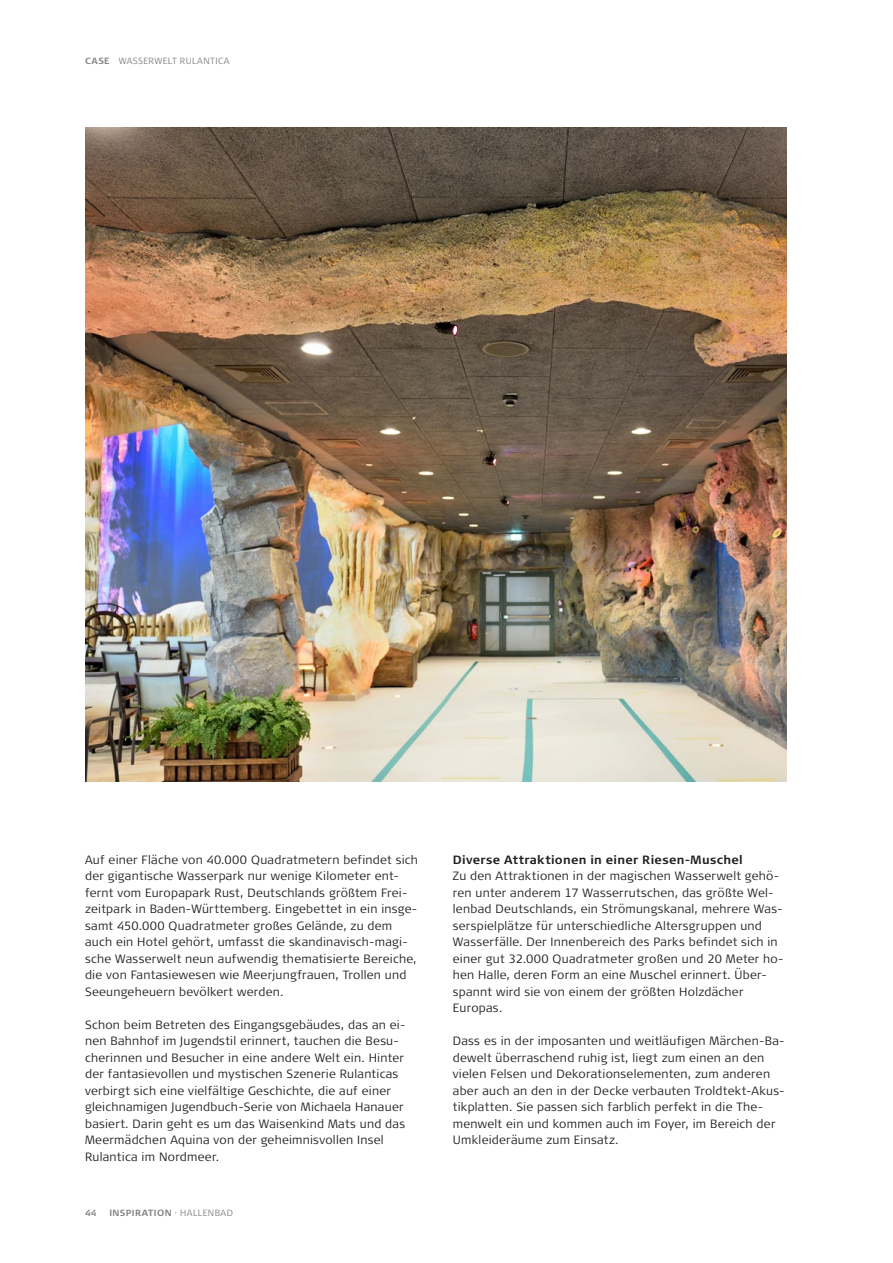
<style>
.page{position:relative;width:893px;height:1263px;background:#fff}
.page>*{position:absolute;margin:0;border:0;box-sizing:border-box;transform-origin:0 0}
.Brødtext{font:300 12px/16.5px "Signa Pro";letter-spacing:.02em;color:#231f20}
.Mellemrubrik{font:700 12px "Signa Pro";letter-spacing:.025em;color:#231f20}
.t1{font:700 9px "Signa Pro";letter-spacing:.04em;color:#808285}
.t2{font:300 9px "Signa Pro";letter-spacing:.035em;color:#808285}
.s1{font-weight:700}
.s2{font-weight:300}
</style>
<div class="page">
<img style="left:85px;top:128px;width:702px;height:653px">
<p class="t2" style="left:85px;top:55px;width:146px"><span class="s1">CASE</span> WASSERWELT RULANTICA</p>
<p class="Brødtext" style="left:85px;top:851px;width:334px">Auf einer Fläche von 40.000 Quadratmetern befindet sich der gigantische Wasserpark nur wenige Kilometer ent&shy;fernt vom Europapark Rust, Deutschlands größtem Frei&shy;zeitpark in Baden-Württemberg. Eingebettet in ein insge&shy;samt 450.000 Quadratmeter großes Gelände, zu dem auch ein Hotel gehört, umfasst die skandinavisch-magi&shy;sche Wasserwelt neun aufwendig thematisierte Bereiche, die von Fantasiewesen wie Meerjungfrauen, Trollen und Seeungeheuern bevölkert werden.</p>
<p class="Brødtext" style="left:85px;top:1016px;width:322px">Schon beim Betreten des Eingangsgebäudes, das an ei&shy;nen Bahnhof im Jugendstil erinnert, tauchen die Besu&shy;cherinnen und Besucher in eine andere Welt ein. Hinter der fantasievollen und mystischen Szenerie Rulanticas verbirgt sich eine vielfältige Geschichte, die auf einer gleichnamigen Jugendbuch-Serie von Michaela Hanauer basiert. Darin geht es um das Waisenkind Mats und das Meermädchen Aquina von der geheimnisvollen Insel</p>
<p class="Brødtext" style="left:85px;top:1148px;width:136px">Rulantica im Nordmeer.</p>
<p class="t1" style="left:85px;top:1206px;width:13px">44</p>
<p class="t1" style="left:109px;top:1206px;width:125px">INSPIRATION <span class="s2">·HALLENBAD</span></p>
<p class="Mellemrubrik" style="left:453px;top:851px;width:291px">Diverse Attraktionen in einer Riesen-Muschel</p>
<p class="Brødtext" style="left:453px;top:867px;width:332px">Zu den Attraktionen in der magischen Wasserwelt gehö&shy;ren unter anderem 17 Wasserrutschen, das größte Wel&shy;lenbad Deutschlands, ein Strömungskanal, mehrere Was&shy;serspielplätze für unterschiedliche Altersgruppen und Wasserfälle. Der Innenbereich des Parks befindet sich in einer gut 32.000 Quadratmeter großen und 20 Meter ho&shy;hen Halle, deren Form an eine Muschel erinnert. Über&shy;spannt wird sie von einem der größten Holzdächer</p>
<p class="Brødtext" style="left:453px;top:999px;width:51px">Europas.</p>
<p class="Brødtext" style="left:453px;top:1032px;width:333px">Dass es in der imposanten und weitläufigen Märchen-Ba&shy;dewelt überraschend ruhig ist, liegt zum einen an den vielen Felsen und Dekorationselementen, zum anderen aber auch an den in der Decke verbauten Troldtekt-Akus&shy;tikplatten. Sie passen sich farblich perfekt in die The&shy;menwelt ein und kommen auch im Foyer, im Bereich der Umkleideräume zum Einsatz.</p>
</div>
